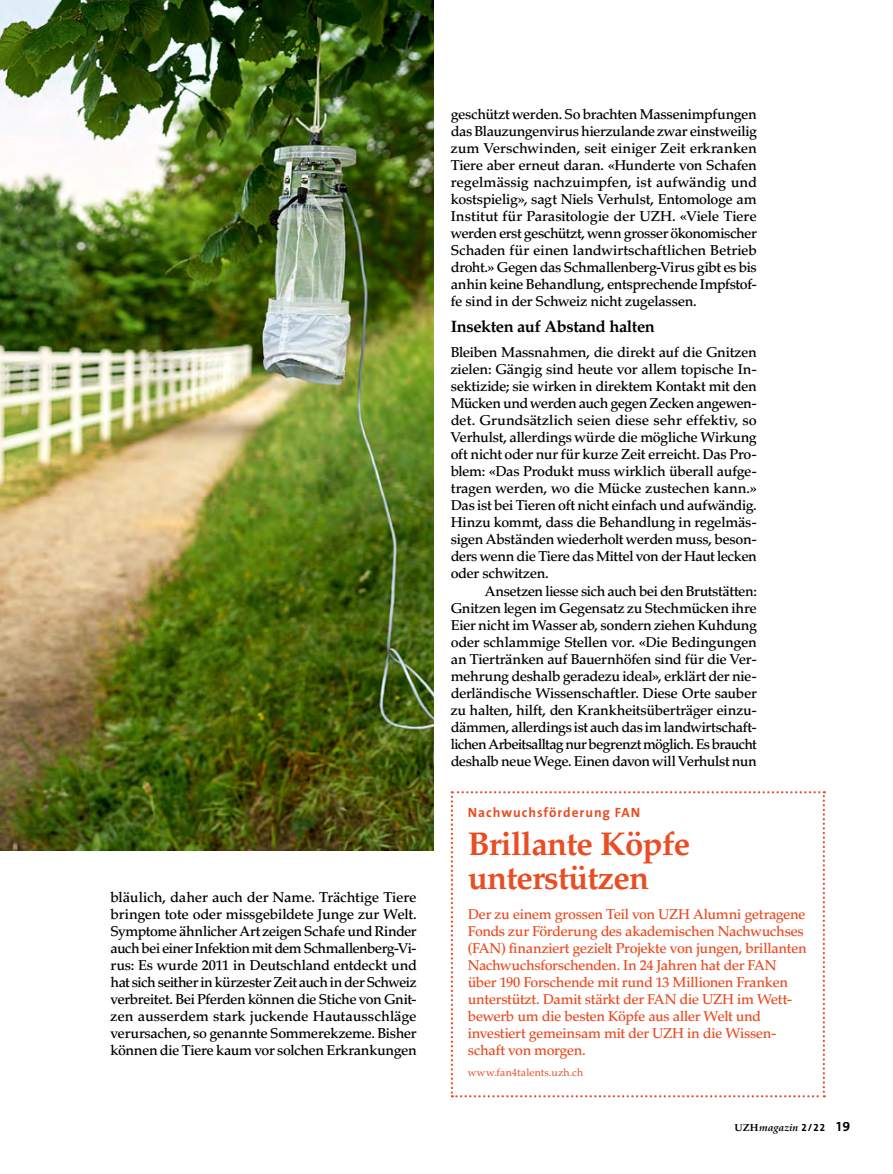
<style>
.page{position:relative;width:893px;height:1174px;background:#fff}
.page>*{position:absolute;margin:0;border:0;box-sizing:border-box;transform-origin:0 0}
.t1{font:700 33px/34px "Palatino LT Std";letter-spacing:-.025em;color:#e94d23}
.t2{font:700 16.5px "Palatino LT Std";letter-spacing:-.025em;color:#000}
.t3{font:500 14.25px/17px "Palatino LT Std";letter-spacing:-.03em;color:#000;text-align:justify}
.t4{font:500 14.25px/17px "Palatino LT Std";letter-spacing:-.03em;color:#e94d23}
.t5{font:700 13.5px "The Sans";letter-spacing:.07em;color:#e94d23}
.t6{font:10.5px "Palatino LT Std";letter-spacing:.025em;color:#e94d23}
.t7{font:italic 700 10.5px "Palatino LT Std";letter-spacing:-.02em;color:#000}
.s1{font-style:normal}
.s2{font-family:"The Sans Bold Caps";font-weight:400;font-style:normal}
.s3{font-family:"The Sans Bold Caps";font-weight:400;font-style:normal;font-size:13.5px}
</style>
<div class="page">
<img style="left:0;top:0;width:434px;height:850px">
<svg style="left:451px;top:791px;width:374px;height:306px"></svg>
<p class="t3" style="left:111px;top:888px;width:308px">bläulich, daher auch der Name. Trächtige Tiere bringen tote oder missgebildete Junge zur Welt.<br>Symptome ähnlicher Art zeigen Schafe und Rinder auch bei einer Infektion mit dem Schmallenberg-Vi&shy;rus: Es wurde 2011 in Deutschland entdeckt und hat sich seither in kürzester Zeit auch in der Schweiz verbreitet. Bei Pferden können die Stiche von Gnit&shy;zen ausserdem stark juckende Hautausschläge verursachen, so genannte Sommerekzeme. Bisher können die Tiere kaum vor solchen Erkrankungen</p>
<p class="t3" style="left:451px;top:106px;width:308px">geschützt werden. So brachten Massenimpfungen das Blauzungenvirus hierzulande zwar einstweilig zum Verschwinden, seit einiger Zeit erkranken Tiere aber erneut daran. «Hunderte von Schafen regelmässig nachzuimpfen, ist aufwändig und kostspielig», sagt Niels Verhulst, Entomologe am Institut für Parasitologie der UZH. «Viele Tiere werden erst geschützt, wenn grosser ökonomischer Schaden für einen landwirtschaftlichen Betrieb droht.» Gegen das Schmallenberg-Virus gibt es bis anhin keine Behandlung, entsprechende Impfstof&shy;fe sind in der Schweiz nicht zugelassen.</p>
<p class="t2" style="left:451px;top:316px;width:206px">Insekten auf Abstand halten</p>
<p class="t3" style="left:451px;top:344px;width:308px">Bleiben Massnahmen, die direkt auf die Gnitzen zielen: Gängig sind heute vor allem topische In&shy;sektizide; sie wirken in direktem Kontakt mit den Mücken und werden auch gegen Zecken angewen&shy;det. Grundsätzlich seien diese sehr effektiv, so Verhulst, allerdings würde die mögliche Wirkung oft nicht oder nur für kurze Zeit erreicht. Das Pro&shy;blem: «Das Produkt muss wirklich überall aufge&shy;tragen werden, wo die Mücke zustechen kann.» Das ist bei Tieren oft nicht einfach und aufwändig.<br>Hinzu kommt, dass die Behandlung in regelmäs&shy;sigen Abständen wiederholt werden muss, beson&shy;ders wenn die Tiere das Mittel von der Haut lecken oder schwitzen.</p>
<p class="t3" style="left:451px;top:582px;width:308px;text-indent:34px">Ansetzen liesse sich auch bei den Brutstätten:<br>Gnitzen legen im Gegensatz zu Stechmücken ihre Eier nicht im Wasser ab, sondern ziehen Kuhdung oder schlammige Stellen vor. «Die Bedingungen an Tiertränken auf Bauernhöfen sind für die Ver&shy;mehrung deshalb geradezu ideal», erklärt der nie&shy;derländische Wissenschaftler. Diese Orte sauber zu halten, hilft, den Krankheitsüberträger einzu&shy;dämmen, allerdings ist auch das im landwirtschaft&shy;lichen Arbeitsalltag nur begrenzt möglich. Es braucht deshalb neue Wege. Einen davon will Verhulst nun</p>
<p class="t5" style="left:468px;top:801px;width:174px">Nachwuchsförderung FAN</p>
<h1 class="t1" style="left:468px;top:827px;width:224px">Brillante Köpfe unterstützen</h1>
<p class="t4" style="left:468px;top:905px;width:340px">Der zu einem grossen Teil von UZH Alumni getragene Fonds zur Förderung des akademischen Nachwuchses (FAN) finanziert gezielt Projekte von jungen, brillanten Nachwuchsforschenden. In 24 Jahren hat der FAN über 190 Forschende mit rund 13 Millionen Franken unterstützt. Damit stärkt der FAN die UZH im Wett&shy;bewerb um die besten Köpfe aus aller Welt und investiert gemeinsam mit der UZH in die Wissen&shy;schaft von morgen.</p>
<p class="t6" style="left:468px;top:1066px;width:117px">www.fan4talents.uzh.ch</p>
<p class="t7" style="left:734px;top:1121px;width:117px"><span class="s1">UZH</span>magazin <span class="s2">2/22</span> <span class="s3">19</span></p>
</div>
